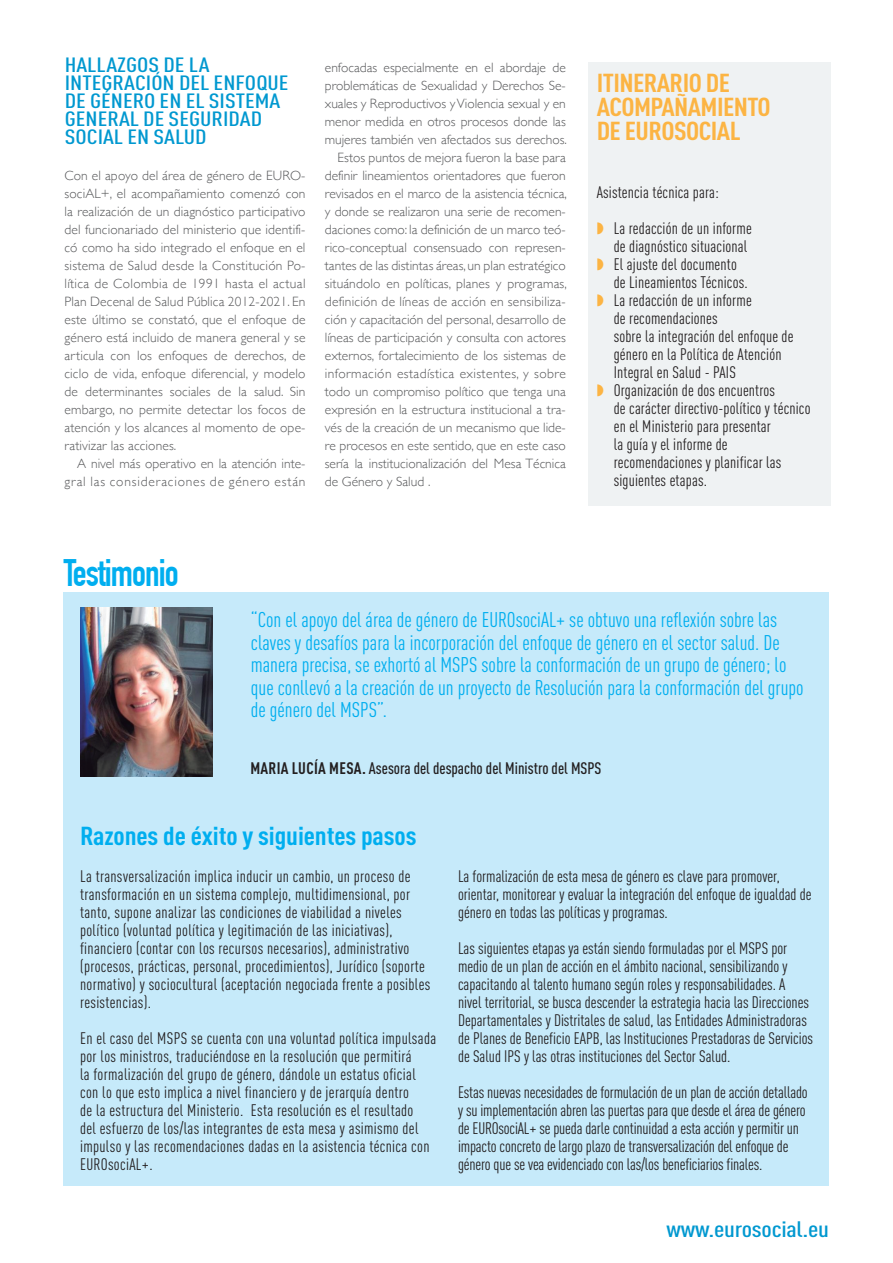
<style>
.page{position:relative;width:893px;height:1263px;background:#fff}
.page>*{position:absolute;margin:0;border:0;box-sizing:border-box;transform-origin:0 0}
.t1{font:700 37.5px "DIN Condensed";letter-spacing:-.025em;color:#00aeef}
.TITULO_SECCION{font:700 25.65px/24px "DIN Cond";letter-spacing:-.02em;color:#fcb443;scale:1.11 1}
.TITULO_SECCION-2{font:700 25.65px "DIN Cond";letter-spacing:-.005em;color:#00aeef;scale:1.11 1}
._0_web{font:500 condensed 22.05px "DIN Pro";letter-spacing:-.01em;color:#0098d0;scale:1.25 1}
._0_enumeracion_cuadr{font:condensed 21px/22.5px "DIN Pro";color:#00aeef}
._0_ladillo_1_segunda{font:500 condensed 20.4px/18px "DIN Pro";color:#0098d0;scale:1.25 1}
._0_ladillo_1{font:500 condensed 20.4px "DIN Pro";color:#0098d0;scale:1.25 1}
._0_enumeracion_cuadr-2{font:condensed 16.5px/18px "DIN Pro";letter-spacing:.01em;color:#231f20}
._0_enumeracion_cuadr-3{font:condensed 16.5px/18px "DIN Pro";letter-spacing:-.01em;color:#231f20}
._0_enumeracion_cuadr-4{font:500 condensed 16.5px "DIN Pro";color:#231f20}
._0_texto{font:300 13.5px/18px "Gill Sans";color:#57585a;text-align:justify}
._0_texto-2{font:300 13.5px/18px "Gill Sans";letter-spacing:.06em;color:#57585a;text-align:right}
.s1{color:#fcb443}
.s2{font-weight:700}
</style>
<div class="page">
<div style="left:64px;top:592px;width:765px;height:593px;background:#c6eafa"></div>
<img style="left:80px;top:608px;width:133px;height:168px">
<div style="left:588px;top:63px;width:242px;height:443px;background:#eff2f3"></div>
<p class="_0_ladillo_1" style="left:65px;top:50px;width:117px">HALLAZGOS DE LA</p>
<p class="_0_ladillo_1_segunda" style="left:65px;top:72px;width:181px">INTEGRACIÓN DEL ENFOQUE<br>DE GÉNERO EN EL SISTEMA<br>GENERAL DE SEGURIDAD<br>SOCIAL EN SALUD</p>
<p class="_0_texto" style="left:65px;top:166px;width:243px">Con el apoyo del área de género de EURO&shy;sociAL+, el acompañamiento comenzó con la realización de un diagnóstico participativo del funcionariado del ministerio que identifi&shy;có como ha sido integrado el enfoque en el sistema de Salud desde la Constitución Po&shy;lítica de Colombia de 1991 hasta el actual Plan Decenal de Salud Pública 2012-2021. En este último se constató, que el enfoque de género está incluido de manera general y se articula con los enfoques de derechos, de ciclo de vida, enfoque diferencial, y modelo de determinantes sociales de la salud. Sin embargo, no permite detectar los focos de atención y los alcances al momento de ope&shy;rativizar las acciones.</p>
<p class="_0_texto-2" style="left:65px;top:454px;width:242px">A nivel más operativo en la atención inte&shy;gral las consideraciones de género están</p>
<p class="_0_texto" style="left:325px;top:58px;width:244px">enfocadas especialmente en el abordaje de problemáticas de Sexualidad y Derechos Se&shy;xuales y Reproductivos y Violencia sexual y en menor medida en otros procesos donde las mujeres también ven afectados sus derechos.</p>
<p class="_0_texto" style="left:325px;top:148px;width:244px;text-indent:13px">Estos puntos de mejora fueron la base para definir lineamientos orientadores que fueron revisados en el marco de la asistencia técnica, y donde se realizaron una serie de recomen&shy;daciones como: la definición de un marco teó&shy;rico-conceptual consensuado con represen&shy;tantes de las distintas áreas, un plan estratégico situándolo en políticas, planes y programas, definición de líneas de acción en sensibiliza&shy;ción y capacitación del personal, desarrollo de líneas de participación y consulta con actores externos, fortalecimiento de los sistemas de información estadística existentes, y sobre todo un compromiso político que tenga una expresión en la estructura institucional a tra&shy;vés de la creación de un mecanismo que lide&shy;re procesos en este sentido, que en este caso sería la institucionalización del Mesa Técnica de Género y Salud .</p>
<p class="t1" style="left:64px;top:551px;width:116px">Testimonio</p>
<p class="TITULO_SECCION" style="left:597px;top:70px;width:158px">ITINERARIO DE<br>ACOMPAÑAMIENTO<br>DE EUROSOCIAL</p>
<p class="_0_enumeracion_cuadr-2" style="left:597px;top:182px;width:124px">Asistencia técnica para:</p>
<p class="_0_enumeracion_cuadr-2" style="left:597px;top:218px;width:157px;text-align:right"><span class="s1">◗</span> La redacción de un informe de diagnóstico situacional</p>
<p class="_0_enumeracion_cuadr-2" style="left:614px;top:254px;width:135px;text-indent:-17px"><span class="s1">◗</span> El ajuste del documento de Lineamientos Técnicos.</p>
<p class="_0_enumeracion_cuadr-2" style="left:614px;top:290px;width:181px;text-indent:-17px"><span class="s1">◗</span> La redacción de un informe<br>de recomendaciones<br>sobre la integración del enfoque de género en la Política de Atención<br>Integral en Salud - PAIS</p>
<p class="_0_enumeracion_cuadr-2" style="left:614px;top:380px;width:198px;text-indent:-17px"><span class="s1">◗</span> Organización de dos encuentros<br>de carácter directivo-político y técnico en el Ministerio para presentar<br>la guía y el informe de recomendaciones y planificar las siguientes etapas.</p>
<p class="_0_enumeracion_cuadr" style="left:251px;top:607px;width:554px">“Con el apoyo del área de género de EUROsociAL+ se obtuvo una reflexión sobre las claves y desafíos para la incorporación del enfoque de género en el sector salud. De manera precisa, se exhortó al MSPS sobre la conformación de un grupo de género; lo que conllevó a la creación de un proyecto de Resolución para la conformación del grupo de género del MSPS”.</p>
<p class="_0_enumeracion_cuadr-4" style="left:250px;top:756px;width:353px"><span class="s2">MARIA LUCÍA MESA.</span> Asesora del despacho del Ministro del MSPS</p>
<p class="TITULO_SECCION-2" style="left:80px;top:820px;width:305px">Razones de éxito y siguientes pasos</p>
<p class="_0_enumeracion_cuadr-2" style="left:80px;top:866px;width:352px">La transversalización implica inducir un cambio, un proceso de transformación en un sistema complejo, multidimensional, por tanto, supone analizar las condiciones de viabilidad a niveles político (voluntad política y legitimación de las iniciativas), financiero (contar con los recursos necesarios), administrativo (procesos, prácticas, personal, procedimientos), Jurídico (soporte normativo) y sociocultural (aceptación negociada frente a posibles resistencias).</p>
<p class="_0_enumeracion_cuadr-2" style="left:80px;top:1028px;width:358px">En el caso del MSPS se cuenta con una voluntad política impulsada por los ministros, traduciéndose en la resolución que permitirá<br>la formalización del grupo de género, dándole un estatus oficial con lo que esto implica a nivel financiero y de jerarquía dentro<br>de la estructura del Ministerio. Esta resolución es el resultado<br>del esfuerzo de los/las integrantes de esta mesa y asimismo del impulso y las recomendaciones dadas en la asistencia técnica con EUROsociAL+.</p>
<p class="_0_enumeracion_cuadr-2" style="left:458px;top:866px;width:355px">La formalización de esta mesa de género es clave para promover, orientar, monitorear y evaluar la integración del enfoque de igualdad de género en todas las políticas y programas.</p>
<p class="_0_enumeracion_cuadr-2" style="left:458px;top:938px;width:357px">Las siguientes etapas ya están siendo formuladas por el MSPS por medio de un plan de acción en el ámbito nacional, sensibilizando y capacitando al talento humano según roles y responsabilidades. A<br>nivel territorial, se busca descender la estrategia hacia las Direcciones Departamentales y Distritales de salud, las Entidades Administradoras de Planes de Beneficio EAPB, las Instituciones Prestadoras de Servicios de Salud IPS y las otras instituciones del Sector Salud.</p>
<p class="_0_enumeracion_cuadr-3" style="left:458px;top:1082px;width:351px">Estas nuevas necesidades de formulación de un plan de acción detallado y su implementación abren las puertas para que desde el área de género de EUROsociAL+ se pueda darle continuidad a esta acción y permitir un impacto concreto de largo plazo de transversalización del enfoque de género que se vea evidenciado con las/los beneficiarios finales.</p>
<p class="_0_web" style="left:667px;top:1213px;width:132px">www.eurosocial.eu</p>
</div>
